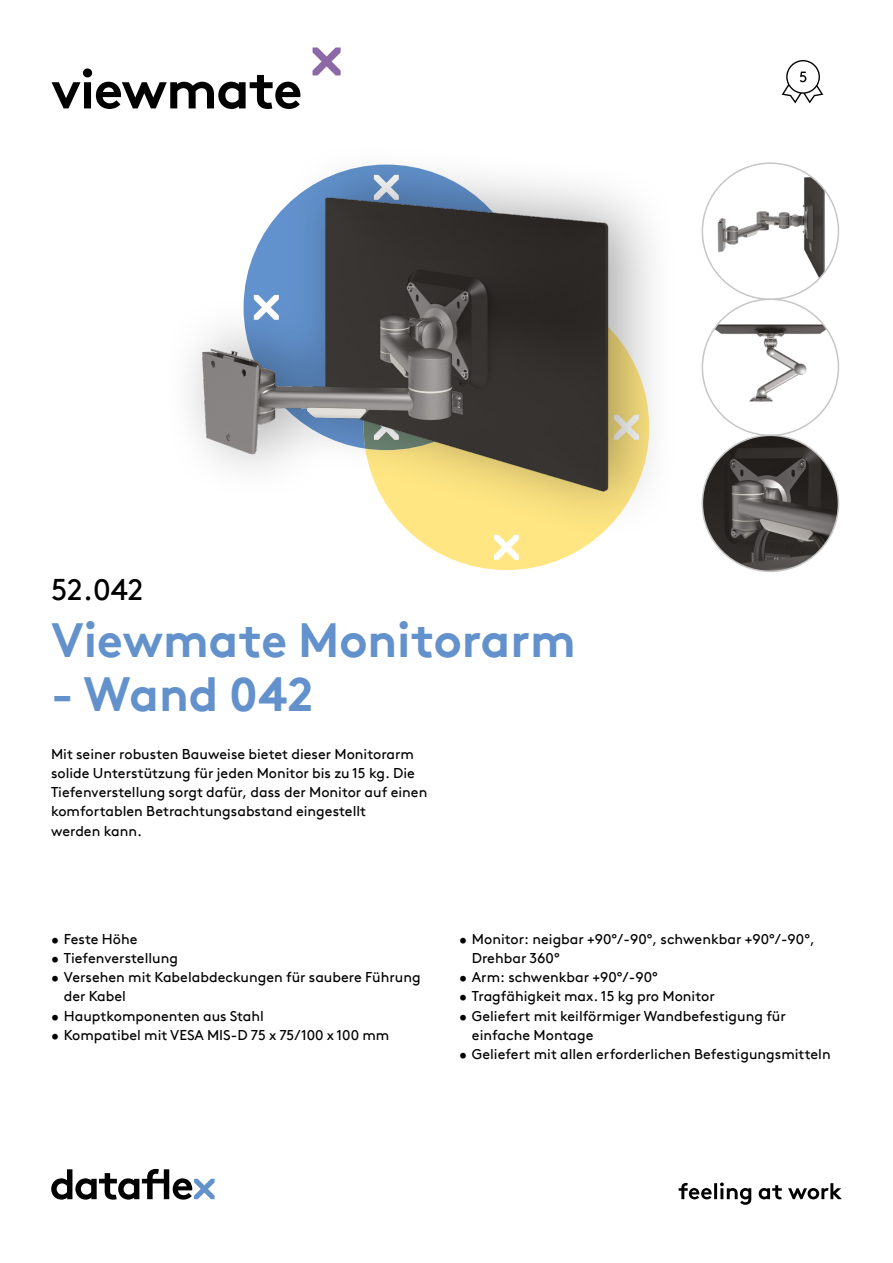
<style>
.page{position:relative;width:893px;height:1263px;background:#fff}
.page>*{position:absolute;margin:0;border:0;box-sizing:border-box;transform-origin:0 0}
.hoofdstuk{font:700 54px "Brown Pro TT";letter-spacing:-.02em;color:#000}
.productnaam{font:700 48px "Brown Pro TT";color:#6291cc}
.productnummer{font:30px "Brown Pro TT";color:#000}
.omschrijving{font:14.25px/19.2px "Brown Pro TT";color:#000}
</style>
<div class="page">
<svg style="left:51px;top:1169px;width:164px;height:30px"></svg>
<svg style="left:679px;top:1182px;width:163px;height:23px"></svg>
<svg style="left:313px;top:47px;width:28px;height:28px"></svg>
<img style="left:702px;top:163px;width:136px;height:136px;border-radius:68px">
<img style="left:702px;top:299px;width:136px;height:136px;border-radius:68px">
<img style="left:702px;top:435px;width:136px;height:136px;border-radius:68px">
<div style="left:161px;top:141px;width:519px;height:401px;background:#000;opacity:.35"></div>
<img style="left:168px;top:141px;width:473px;height:429px">
<svg style="left:782px;top:60px;width:41px;height:43px"></svg>
<p class="hoofdstuk" style="left:51px;top:46px;width:253px">viewmate</p>
<p class="productnummer" style="left:51px;top:566px;width:94px">52.042</p>
<p class="productnaam" style="left:51px;top:601px;width:526px">Viewmate Monitorarm</p>
<p class="productnaam" style="left:51px;top:655px;width:264px">- Wand 042</p>
<p class="omschrijving" style="left:51px;top:743px;width:378px">Mit seiner robusten Bauweise bietet dieser Monitorarm solide Unterstützung für jeden Monitor bis zu 15 kg. Die Tiefenverstellung sorgt dafür, dass der Monitor auf einen komfortablen Betrachtungsabstand eingestellt<br>werden kann.</p>
<p class="omschrijving" style="left:51px;top:928px;width:88px">• Feste Höhe</p>
<p class="omschrijving" style="left:51px;top:947px;width:129px">• Tiefenverstellung</p>
<p class="omschrijving" style="left:64px;top:966px;width:358px;text-indent:-13px">• Versehen mit Kabelabdeckungen für saubere Führung der Kabel</p>
<p class="omschrijving" style="left:51px;top:1005px;width:214px">• Hauptkomponenten aus Stahl</p>
<p class="omschrijving" style="left:51px;top:1024px;width:340px">• Kompatibel mit VESA MIS-D 75 x 75/100 x 100 mm</p>
<p class="omschrijving" style="left:472px;top:928px;width:344px;text-indent:-13px">• Monitor: neigbar +90°/-90°, schwenkbar +90°/-90°,<br>Drehbar 360°</p>
<p class="omschrijving" style="left:459px;top:966px;width:200px">• Arm: schwenkbar +90°/-90°</p>
<p class="omschrijving" style="left:459px;top:986px;width:257px">• Tragfähigkeit max. 15 kg pro Monitor</p>
<p class="omschrijving" style="left:472px;top:1005px;width:315px;text-indent:-13px">• Geliefert mit keilförmiger Wandbefestigung für einfache Montage</p>
<p class="omschrijving" style="left:459px;top:1043px;width:373px">• Geliefert mit allen erforderlichen Befestigungsmitteln</p>
</div>
